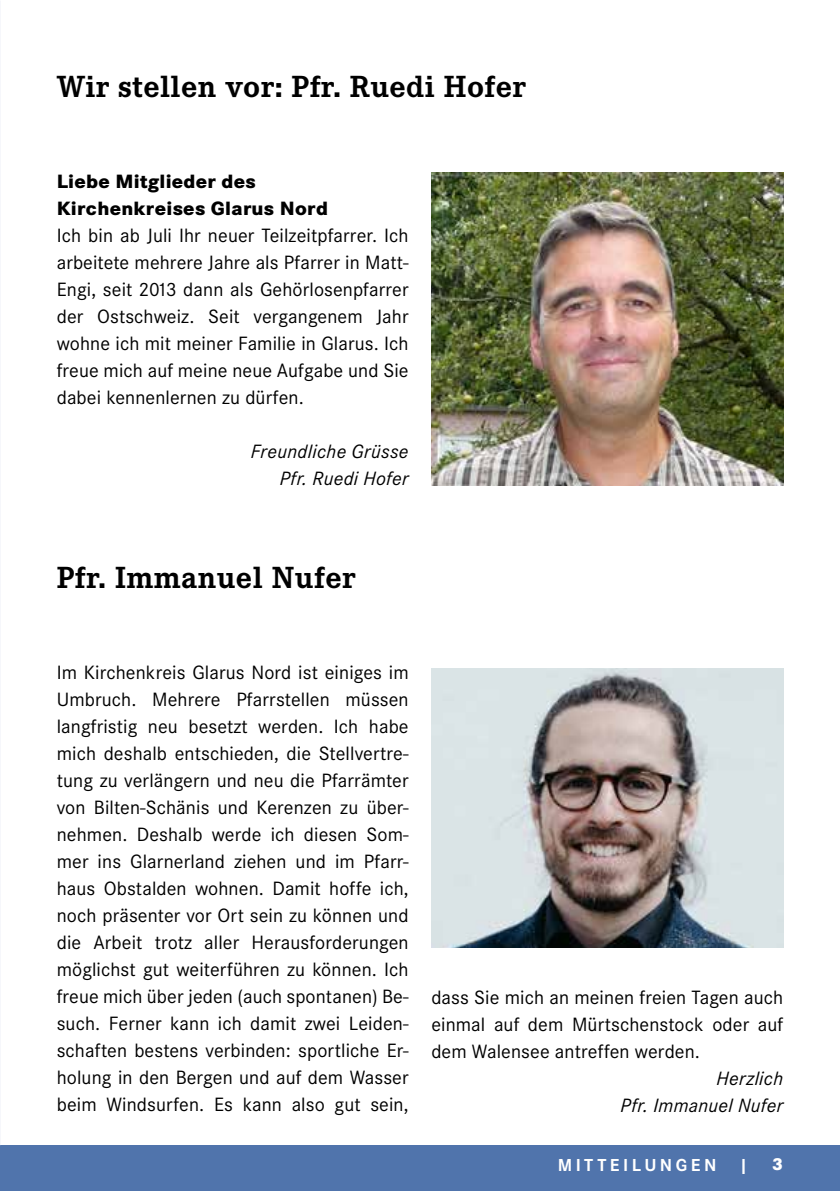
<style>
.page{position:relative;width:840px;height:1191px;background:#fff}
.page>*{position:absolute;margin:0;border:0;box-sizing:border-box;transform-origin:0 0}
.t1{font:700 30px "Corporate EBQ";letter-spacing:.015em;color:#000}
.t2{font:20px/27px "Corporate S";letter-spacing:.005em;color:#000;text-align:justify}
.t3{font:italic 20px/27px "Corporate S";letter-spacing:.015em;color:#000;text-align:right}
.t4{font:800 20px/27px "Corporate S";letter-spacing:.015em;color:#000}
.t5{font:700 18px "Corporate S";letter-spacing:.19em;color:#fff}
.t6{font:800 18px "Corporate S";color:#fff}
</style>
<div class="page">
<div style="left:0;top:1145px;width:839px;height:46px;background:#5074ac"></div>
<img style="left:431px;top:173px;width:351px;height:312px">
<img style="left:431px;top:669px;width:351px;height:278px">
<h1 class="t1" style="left:57px;top:69px;width:470px">Wir stellen vor: Pfr. Ruedi Hofer</h1>
<p class="t4" style="left:57px;top:168px;width:273px">Liebe Mitglieder des<br>Kirchenkreises Glarus Nord</p>
<p class="t2" style="left:57px;top:222px;width:353px">Ich bin ab Juli Ihr neuer Teilzeitpfarrer. Ich arbeitete mehrere Jahre als Pfarrer in Matt-Engi, seit 2013 dann als Gehörlosenpfarrer der Ostschweiz. Seit vergangenem Jahr wohne ich mit meiner Familie in Glarus. Ich freue mich auf meine neue Aufgabe und Sie dabei kennenlernen zu dürfen.</p>
<p class="t3" style="left:251px;top:438px;width:159px">Freundliche Grüsse<br>Pfr. Ruedi Hofer</p>
<h1 class="t1" style="left:57px;top:559px;width:300px">Pfr. Immanuel Nufer</h1>
<p class="t2" style="left:57px;top:658px;width:353px">Im Kirchenkreis Glarus Nord ist einiges im Umbruch. Mehrere Pfarrstellen müssen langfristig neu besetzt werden. Ich habe mich deshalb entschieden, die Stellvertre&shy;tung zu verlängern und neu die Pfarrämter von Bilten-Schänis und Kerenzen zu über&shy;nehmen. Deshalb werde ich diesen Som&shy;mer ins Glarnerland ziehen und im Pfarr&shy;haus Obstalden wohnen. Damit hoffe ich, noch präsenter vor Ort sein zu können und die Arbeit trotz aller Herausforderungen möglichst gut weiterführen zu können. Ich freue mich über jeden (auch spontanen) Be&shy;such. Ferner kann ich damit zwei Leiden&shy;schaften bestens verbinden: sportliche Er&shy;holung in den Bergen und auf dem Wasser beim Windsurfen. Es kann also gut sein,</p>
<p class="t2" style="left:431px;top:983px;width:353px">dass Sie mich an meinen freien Tagen auch einmal auf dem Mürtschenstock oder auf dem Walensee antreffen werden.</p>
<p class="t3" style="left:620px;top:1064px;width:164px">Herzlich<br>Pfr. Immanuel Nufer</p>
<p class="t5" style="left:557px;top:1154px;width:192px">MITTEILUNGEN |</p>
<p class="t6" style="left:771px;top:1153px;width:13px">3</p>
</div>
